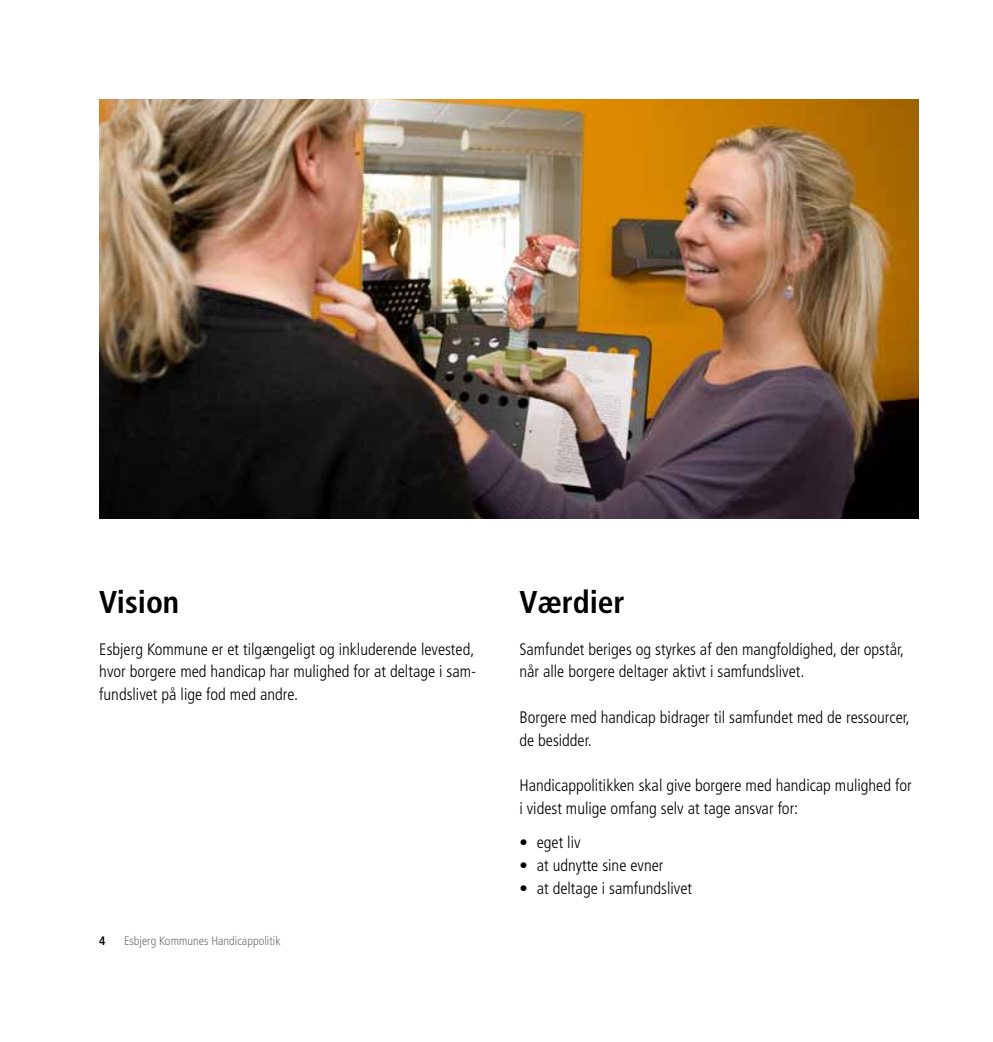
<style>
.page{position:relative;width:993px;height:1042px;background:#fff}
.page>*{position:absolute;margin:0;border:0;box-sizing:border-box;transform-origin:0 0}
.t1{font:700 condensed 31.5px "Frutiger";color:#000}
.t2{font:300 condensed 16.62px/22.8px "Frutiger";color:#000}
.t3{font:300 condensed 12.25px "Frutiger";color:#707172}
.t4{font:700 condensed 12.25px "Frutiger";color:#000}
</style>
<div class="page">
<img style="left:99px;top:99px;width:819px;height:419px">
<h1 class="t1" style="left:99px;top:583px;width:81px">Vision</h1>
<p class="t2" style="left:99px;top:638px;width:378px;text-align:justify">Esbjerg Kommune er et tilgængeligt og inkluderende levested, hvor borgere med handicap har mulighed for at deltage i sam&shy;fundslivet på lige fod med andre.</p>
<p class="t4" style="left:99px;top:933px;width:8px">4</p>
<p class="t3" style="left:124px;top:933px;width:158px">Esbjerg Kommunes Handicappolitik</p>
<h1 class="t1" style="left:519px;top:583px;width:107px">Værdier</h1>
<p class="t2" style="left:519px;top:638px;width:386px">Samfundet beriges og styrkes af den mangfoldighed, der opstår, når alle borgere deltager aktivt i samfundslivet.</p>
<p class="t2" style="left:519px;top:706px;width:392px">Borgere med handicap bidrager til samfundet med de ressourcer, de besidder.</p>
<p class="t2" style="left:519px;top:774px;width:393px">Handicappolitikken skal give borgere med handicap mulighed for i videst mulige omfang selv at tage ansvar for:</p>
<p class="t2" style="left:519px;top:831px;width:63px">• eget liv</p>
<p class="t2" style="left:519px;top:854px;width:145px">• at udnytte sine evner</p>
<p class="t2" style="left:519px;top:876px;width:174px">• at deltage i samfundslivet</p>
</div>
